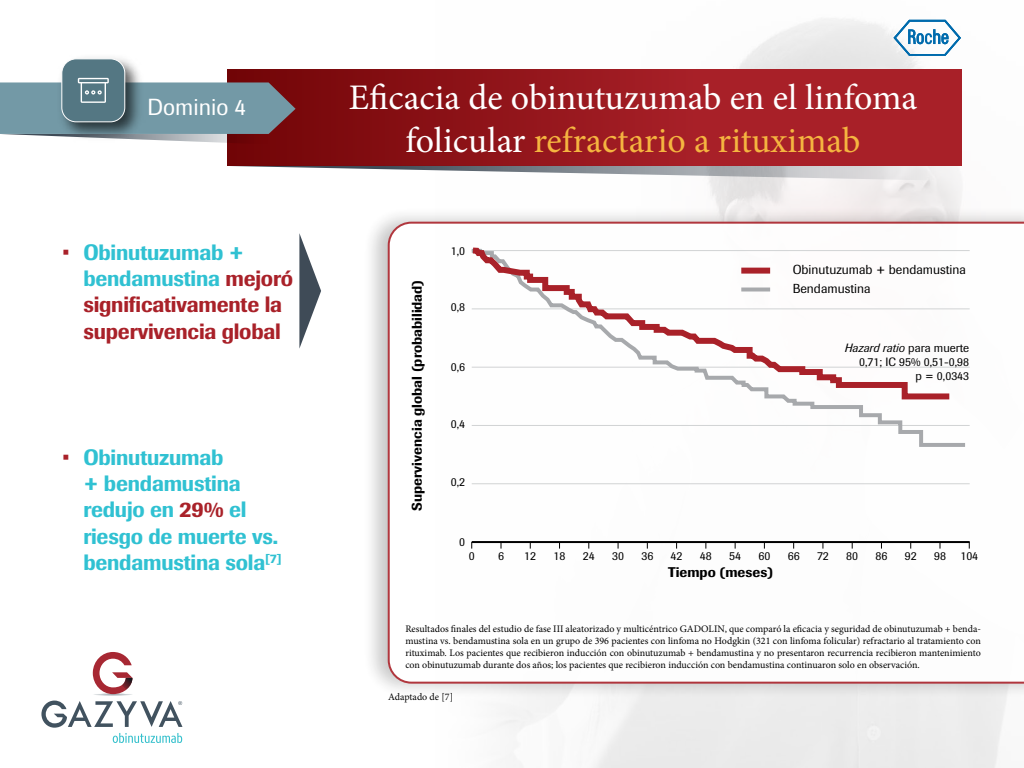
<style>
.page{position:relative;width:1024px;height:768px;background:#fff}
.page>*{position:absolute;margin:0;border:0;box-sizing:border-box;transform-origin:0 0}
.t1{font:36px/43.2px "Minion Pro";color:#fff;text-align:center}
.t2{font:23px "Imago";color:#fff}
.t3{font:500 22px/26.4px "Imago";letter-spacing:-.01em;color:#30c1d2;scale:.96 1}
.t4{font:500 22px/26.4px "Imago";letter-spacing:-.01em;color:#a92129;scale:.96 1}
.t5{font:500 13.9px "Imago";color:#000}
.t6{font:12.9px "Imago";color:#000}
.t7{font:11.9px/14.3px "Imago";color:#000;text-align:right}
.t8{font:10px/12px "Minion Pro";color:#000;text-align:justify}
.s1{font-weight:400}
.s2{color:#30c1d2}
.s3{font-weight:400;color:#a92129}
.s4{color:#a92129}
.s5{color:#f5b540}
.s6{font-style:italic}
</style>
<div class="page">
<img style="left:392px;top:18px;width:615px;height:750px">
<div style="left:227px;top:70px;width:735px;height:96px;background:linear-gradient(to right,#78080b,#b52730)"></div>
<img style="left:114px;top:58px;width:26px;height:20px">
<div style="left:61px;top:58px;width:64px;height:64px;background:#547783;border:1px solid #fff;border-radius:14px"></div>
<svg style="left:0;top:78px;width:296px;height:66px"></svg>
<svg style="left:232px;top:166px;width:730px;height:15px"></svg>
<svg style="left:299px;top:233px;width:22px;height:116px"></svg>
<div style="left:362px;top:206px;width:662px;height:493px;background:#000;opacity:.25"></div>
<svg style="left:387px;top:221px;width:637px;height:464px"></svg>
<hr style="left:472px;top:250px;width:498px;height:1px;background:#d1d3d4">
<hr style="left:472px;top:309px;width:498px;height:1px;background:#d1d3d4">
<hr style="left:472px;top:367px;width:498px;height:1px;background:#d1d3d4">
<hr style="left:472px;top:425px;width:498px;height:1px;background:#d1d3d4">
<hr style="left:472px;top:484px;width:498px;height:1px;background:#d1d3d4">
<hr style="left:472px;top:541px;width:498px;height:2px;background:#000">
<svg style="left:468px;top:247px;width:501px;height:202px"></svg>
<svg style="left:467px;top:244px;width:488px;height:158px"></svg>
<svg style="left:94px;top:694px;width:38px;height:2px"></svg>
<svg style="left:93px;top:652px;width:39px;height:42px"></svg>
<svg style="left:41px;top:701px;width:142px;height:42px"></svg>
<svg style="left:894px;top:20px;width:67px;height:36px"></svg>
<h2 class="t2" style="left:147px;top:92px;width:100px">Dominio 4</h2>
<h3 class="t4" style="left:83px;top:239px;width:220px;text-indent:-21px"><span class="s1">•</span> <span class="s2">Obinutuzumab + bendamustina</span> mejoró significativamente la supervivencia global</h3>
<h3 class="t3" style="left:83px;top:444px;width:208px;text-indent:-21px"><span class="s3">•</span> Obinutuzumab<br>+ bendamustina redujo en <span class="s4">29%</span> el riesgo de muerte vs. bendamustina sola<sup>[7]</sup></h3>
<h1 class="t1" style="left:349px;top:76px;width:570px">Eficacia de obinutuzumab en el linfoma folicular <span class="s5">refractario a rituximab</span></h1>
<h3 class="t5" style="left:408px;top:511px;width:232px;rotate:-90deg">Supervivencia global (probabilidad)</h3>
<p class="t7" style="left:451px;top:244px;width:16px">1,0</p>
<p class="t7" style="left:451px;top:299px;width:16px">0,8</p>
<p class="t7" style="left:451px;top:359px;width:16px">0,6</p>
<p class="t7" style="left:451px;top:417px;width:16px">0,4</p>
<p class="t7" style="left:451px;top:475px;width:16px">0,2</p>
<p class="t7" style="left:459px;top:535px;width:7px">0</p>
<p class="t6" style="left:793px;top:261px;width:175px">Obinutuzumab + bendamustina</p>
<p class="t6" style="left:793px;top:280px;width:79px">Bendamustina</p>
<p class="t7" style="left:845px;top:340px;width:126px"><span class="s6">Hazard ratio</span> para muerte<br>0,71; IC 95% 0,51-0,98<br>p = 0,0343</p>
<p class="t7" style="left:469px;top:549px;width:7px">0</p>
<p class="t7" style="left:498px;top:549px;width:7px">6</p>
<p class="t7" style="left:524px;top:549px;width:13px">12</p>
<p class="t7" style="left:554px;top:549px;width:13px">18</p>
<p class="t7" style="left:583px;top:549px;width:13px">24</p>
<p class="t7" style="left:612px;top:549px;width:13px">30</p>
<p class="t7" style="left:641px;top:549px;width:13px">36</p>
<p class="t7" style="left:671px;top:549px;width:13px">42</p>
<p class="t7" style="left:700px;top:549px;width:13px">48</p>
<p class="t7" style="left:729px;top:549px;width:13px">54</p>
<p class="t7" style="left:758px;top:549px;width:13px">60</p>
<p class="t7" style="left:788px;top:549px;width:13px">66</p>
<p class="t7" style="left:817px;top:549px;width:13px">72</p>
<p class="t7" style="left:846px;top:549px;width:13px">80</p>
<p class="t7" style="left:876px;top:549px;width:13px">86</p>
<p class="t7" style="left:905px;top:549px;width:13px">92</p>
<p class="t7" style="left:934px;top:549px;width:46px">98 104</p>
<h3 class="t5" style="left:668px;top:563px;width:106px">Tiempo (meses)</h3>
<p class="t8" style="left:405px;top:623px;width:577px">Resultados finales del estudio de fase III aleatorizado y multicéntrico GADOLIN, que comparó la eficacia y seguridad de obinutuzumab + benda&shy;mustina vs. bendamustina sola en un grupo de 396 pacientes con linfoma no Hodgkin (321 con linfoma folicular) refractario al tratamiento con rituximab. Los pacientes que recibieron inducción con obinutuzumab + bendamustina y no presentaron recurrencia recibieron mantenimiento con obinutuzumab durante dos años; los pacientes que recibieron inducción con bendamustina continuaron solo en observación.</p>
<p class="t8" style="left:388px;top:691px;width:66px">Adaptado de [7]</p>
</div>
